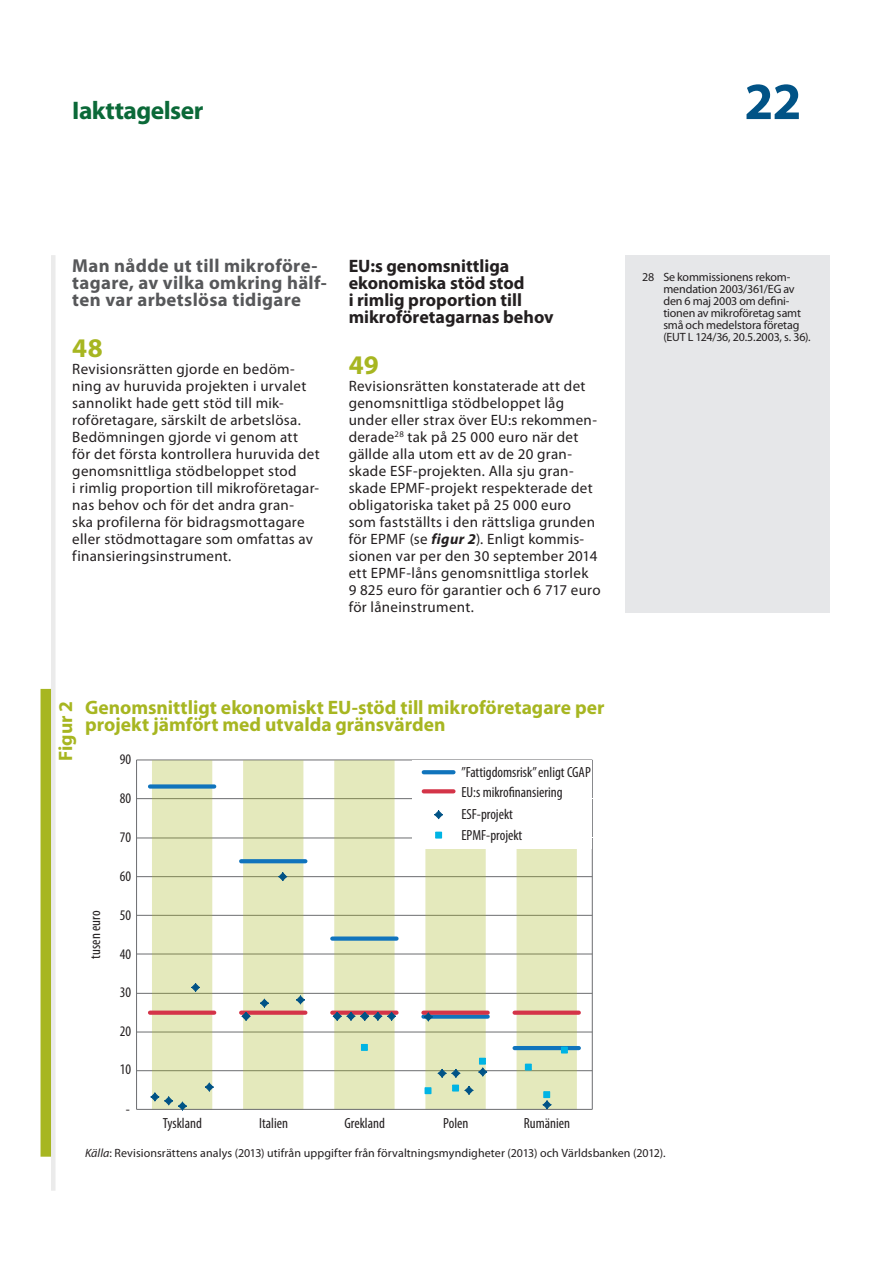
<style>
.page{position:relative;width:893px;height:1263px;background:#fff}
.page>*{position:absolute;margin:0;border:0;box-sizing:border-box;transform-origin:0 0}
.t1{font:700 52.5px "Myriad Pro";color:#015386}
.E_05_-_CHAP__1__TEXT{font:700 27px "Myriad Pro";color:#a7b621}
.t2{font:700 25.5px "Myriad Pro";letter-spacing:-.02em;color:#0b6938}
.F_02_-_BOX_TITRE_COL{font:700 19.5px/17px "Myriad Pro";color:#a7b621}
.F_01_-_GRAPHICS_NUME{font:700 19.5px "Myriad Pro";letter-spacing:-.005em;color:#a7b621}
.E_03_-_CHAP__TITRE_A{font:700 18.75px/17px "Myriad Pro";letter-spacing:.02em;color:#57585a}
.E_04_-_CHAP__TITRE_B{font:700 18px/17px "Myriad Pro";color:#231f20}
.E_05_-_CHAP__1__TEXT-2{font:15px/17px "Myriad Pro";letter-spacing:.02em;color:#231f20}
.t3{font:condensed 14.7px/19.6px "Myriad Pro";color:#231f20}
.E_08_-_CHAP__FOOTNOT{font:12px/12px "Myriad Pro";letter-spacing:-.01em;color:#231f20}
.F_07_-_SOURCE{font:12px "Myriad Pro";letter-spacing:.005em;color:#231f20}
.s1{font-weight:700;font-style:italic}
.s2{font-style:italic}
</style>
<div class="page">
<div style="left:51px;top:255px;width:5px;height:936px;background:#ebebeb"></div>
<div style="left:625px;top:255px;width:204px;height:357px;background:#e6e7e9"></div>
<div style="left:41px;top:689px;width:10px;height:468px;background:#a7b621"></div>
<hr style="left:137px;top:760px;width:455px;height:1px;background:#6c6d70">
<hr style="left:137px;top:798px;width:455px;height:1px;background:#6c6d70">
<hr style="left:137px;top:838px;width:455px;height:1px;background:#6c6d70">
<hr style="left:137px;top:876px;width:455px;height:1px;background:#6c6d70">
<hr style="left:137px;top:915px;width:455px;height:1px;background:#6c6d70">
<hr style="left:137px;top:954px;width:455px;height:1px;background:#6c6d70">
<hr style="left:137px;top:993px;width:455px;height:1px;background:#6c6d70">
<hr style="left:137px;top:1032px;width:455px;height:1px;background:#6c6d70">
<hr style="left:137px;top:1070px;width:455px;height:1px;background:#6c6d70">
<svg style="left:152px;top:760px;width:425px;height:349px;fill:#e4e9bc"></svg>
<hr style="left:592px;top:760px;width:1px;height:349px;background:#6c6d70">
<hr style="left:136px;top:760px;width:1px;height:349px;background:#6c6d70">
<hr style="left:137px;top:1109px;width:455px;height:1px;background:#6c6d70">
<hr style="left:515px;top:1046px;width:64px;height:4px;background:#1074bc">
<div style="left:423px;top:1014px;width:65px;height:5px;background:#1074bc"></div>
<div style="left:332px;top:936px;width:65px;height:5px;background:#1074bc"></div>
<svg style="left:241px;top:859px;width:64px;height:4px"></svg>
<div style="left:150px;top:784px;width:64px;height:5px;background:#1074bc"></div>
<div style="left:515px;top:1010px;width:64px;height:5px;background:#d43448"></div>
<div style="left:423px;top:1010px;width:65px;height:5px;background:#d43448"></div>
<svg style="left:332px;top:1010px;width:65px;height:1px"></svg>
<div style="left:241px;top:1010px;width:64px;height:5px;background:#d43448"></div>
<div style="left:150px;top:1010px;width:64px;height:5px;background:#d43448"></div>
<svg style="left:150px;top:1092px;width:37px;height:19px"></svg>
<svg style="left:191px;top:982px;width:10px;height:10px"></svg>
<svg style="left:204px;top:1082px;width:10px;height:10px"></svg>
<svg style="left:332px;top:1011px;width:65px;height:10px"></svg>
<svg style="left:241px;top:1011px;width:10px;height:10px"></svg>
<svg style="left:259px;top:998px;width:10px;height:10px"></svg>
<svg style="left:278px;top:871px;width:10px;height:11px"></svg>
<svg style="left:295px;top:995px;width:10px;height:10px"></svg>
<svg style="left:423px;top:1012px;width:10px;height:10px"></svg>
<svg style="left:437px;top:1068px;width:24px;height:10px"></svg>
<svg style="left:464px;top:1085px;width:10px;height:10px"></svg>
<div style="left:361px;top:1044px;width:7px;height:7px;border:1px solid #00b4e4"></div>
<div style="left:425px;top:1087px;width:6px;height:7px;border:1px solid #00b4e4"></div>
<div style="left:452px;top:1084px;width:7px;height:7px;border:1px solid #00b4e4"></div>
<svg style="left:478px;top:1058px;width:10px;height:19px"></svg>
<div style="left:479px;top:1058px;width:7px;height:7px;border:1px solid #00b4e4"></div>
<div style="left:525px;top:1063px;width:7px;height:7px;border:1px solid #00b4e4"></div>
<svg style="left:542px;top:1092px;width:10px;height:18px"></svg>
<div style="left:543px;top:1091px;width:7px;height:7px;border:1px solid #00b4e4"></div>
<div style="left:561px;top:1046px;width:7px;height:7px;border:1px solid #00b4e4"></div>
<div style="left:412px;top:760px;width:180px;height:88px;background:#fff"></div>
<svg style="left:424px;top:770px;width:29px;height:4px"></svg>
<svg style="left:424px;top:789px;width:29px;height:4px"></svg>
<svg style="left:434px;top:810px;width:9px;height:10px"></svg>
<div style="left:435px;top:832px;width:7px;height:6px;border:1px solid #00b4e4"></div>
<h3 class="t2" style="left:72px;top:94px;width:133px">Iakttagelser</h3>
<h1 class="t1" style="left:744px;top:67px;width:59px">22</h1>
<p class="E_03_-_CHAP__TITRE_A" style="left:72px;top:257px;width:256px">Man nådde ut till mikroföre&shy;tagare, av vilka omkring hälf&shy;ten var arbetslösa tidigare</p>
<p class="E_05_-_CHAP__1__TEXT" style="left:72px;top:330px;width:32px">48</p>
<p class="E_05_-_CHAP__1__TEXT-2" style="left:72px;top:360px;width:249px">Revisionsrätten gjorde en bedöm&shy;ning av huruvida projekten i urvalet sannolikt hade gett stöd till mik&shy;roföretagare, särskilt de arbetslösa.<br>Bedömningen gjorde vi genom att för det första kontrollera huruvida det genomsnittliga stödbeloppet stod<br>i rimlig proportion till mikroföretagar&shy;nas behov och för det andra gran-<br>ska profilerna för bidragsmottagare eller stödmottagare som omfattas av finansieringsinstrument.</p>
<p class="E_04_-_CHAP__TITRE_B" style="left:349px;top:257px;width:206px">EU:s genomsnittliga ekonomiska stöd stod<br>i rimlig proportion till mikroföretagarnas behov</p>
<p class="E_05_-_CHAP__1__TEXT" style="left:349px;top:347px;width:32px">49</p>
<p class="E_05_-_CHAP__1__TEXT-2" style="left:349px;top:377px;width:253px">Revisionsrätten konstaterade att det genomsnittliga stödbeloppet låg under eller strax över EU:s rekommen&shy;derade<sup>28</sup> tak på 25 000 euro när det gällde alla utom ett av de 20 gran&shy;skade ESF‑projekten. Alla sju gran&shy;skade EPMF‑projekt respekterade det obligatoriska taket på 25 000 euro som fastställts i den rättsliga grunden för EPMF (se <span class="s1">figur 2</span>). Enligt kommis&shy;sionen var per den 30 september 2014 ett EPMF‑låns genomsnittliga storlek<br>9 825 euro för garantier och 6 717 euro för låneinstrument.</p>
<p class="F_01_-_GRAPHICS_NUME" style="left:53px;top:761px;width:62px;rotate:-90deg">Figur 2</p>
<p class="F_02_-_BOX_TITRE_COL" style="left:85px;top:699px;width:521px">Genomsnittligt ekonomiskt EU‑stöd till mikroföretagare per projekt jämfört med utvalda gränsvärden</p>
<p class="t3" style="left:120px;top:750px;width:13px">90</p>
<p class="t3" style="left:120px;top:789px;width:13px">80</p>
<p class="t3" style="left:120px;top:828px;width:13px">70</p>
<p class="t3" style="left:120px;top:866px;width:13px">60</p>
<p class="t3" style="left:120px;top:905px;width:13px">50</p>
<p class="t3" style="left:120px;top:944px;width:13px">40</p>
<p class="t3" style="left:120px;top:983px;width:13px">30</p>
<p class="t3" style="left:120px;top:1022px;width:13px">20</p>
<p class="t3" style="left:120px;top:1059px;width:13px">10</p>
<p class="t3" style="left:126px;top:1099px;width:6px">-</p>
<p class="t3" style="left:461px;top:763px;width:131px">”Fattigdomsrisk” enligt CGAP<br>EU:s mikrofinansiering</p>
<p class="t3" style="left:461px;top:803px;width:63px;line-height:21.3px">ESF-projekt<br>EPMF-projekt</p>
<p class="t3" style="left:86px;top:958px;width:49px;rotate:-90deg">tusen euro</p>
<p class="t3" style="left:163px;top:1114px;width:40px">Tyskland</p>
<p class="t3" style="left:259px;top:1114px;width:30px">Italien</p>
<p class="t3" style="left:345px;top:1114px;width:42px">Grekland</p>
<p class="t3" style="left:443px;top:1114px;width:27px">Polen</p>
<p class="t3" style="left:524px;top:1114px;width:48px">Rumänien</p>
<p class="E_08_-_CHAP__FOOTNOT" style="left:663px;top:271px;width:149px;text-indent:-21px">28 Se kommissionens rekom&shy;mendation 2003/361/EG av den 6 maj 2003 om defini&shy;tionen av mikroföretag samt små och medelstora företag (EUT L 124/36, 20.5.2003, s. 36).</p>
<p class="F_07_-_SOURCE" style="left:85px;top:1145px;width:582px"><span class="s2">Källa</span>: Revisionsrättens analys (2013) utifrån uppgifter från förvaltningsmyndigheter (2013) och Världsbanken (2012).</p>
</div>
